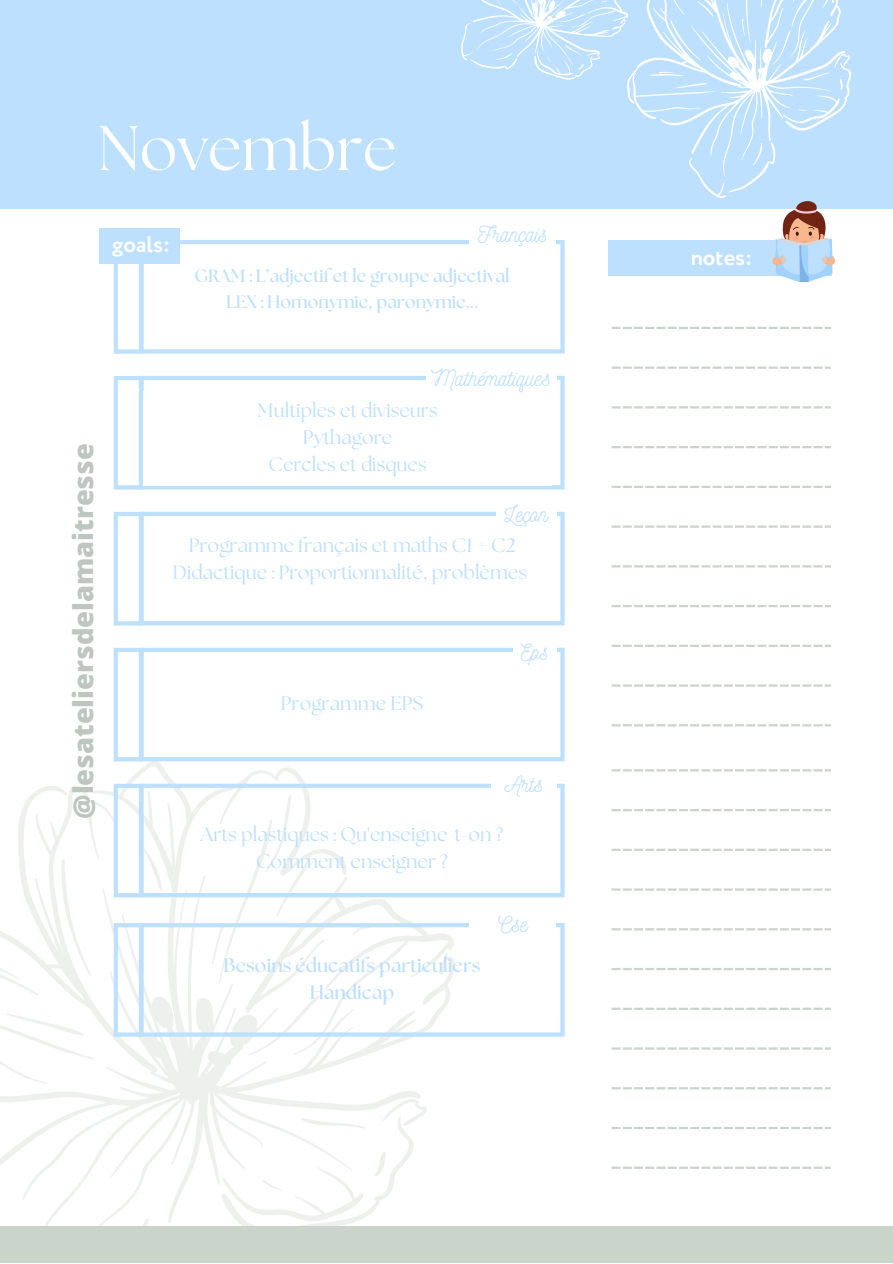
<style>
.page{position:relative;width:893px;height:1264px;background:#fff}
.page>*{position:absolute;margin:0;border:0;box-sizing:border-box;transform-origin:0 0}
.t1{font:62.7px "The Seasons";color:#fff}
.t2{font:800 27.3px "Open Sans";color:#bdc6c1}
.t3{font:22.5px "Nickainley";color:#bde0fe}
.t4{font:700 22.5px "Circe";color:#fff}
.t5{font:19.5px/27px "The Seasons";color:#bde0fe;text-align:center}
.t6{font:700 19.5px/27px "The Seasons";color:#bde0fe;text-align:center}
.t7{font:700 18px/25.8px "The Seasons";color:#bde0fe;text-align:center}
</style>
<div class="page">
<div style="left:0;top:0;width:892px;height:208px;background:#bde0fe"></div>
<svg style="left:114px;top:264px;width:25px;height:89px"></svg>
<svg style="left:139px;top:240px;width:425px;height:113px"></svg>
<svg style="left:143px;top:512px;width:421px;height:113px"></svg>
<svg style="left:0;top:761px;width:454px;height:465px"></svg>
<svg style="left:143px;top:376px;width:421px;height:113px"></svg>
<svg style="left:143px;top:783px;width:421px;height:114px"></svg>
<svg style="left:139px;top:647px;width:425px;height:114px"></svg>
<div style="left:607px;top:240px;width:224px;height:36px;background:#bde0fe"></div>
<svg style="left:611px;top:366px;width:219px;height:3px"></svg>
<svg style="left:611px;top:327px;width:219px;height:2px"></svg>
<svg style="left:611px;top:446px;width:219px;height:2px"></svg>
<svg style="left:611px;top:565px;width:219px;height:2px"></svg>
<svg style="left:611px;top:684px;width:219px;height:2px"></svg>
<svg style="left:611px;top:406px;width:219px;height:2px"></svg>
<svg style="left:611px;top:525px;width:219px;height:2px"></svg>
<svg style="left:611px;top:486px;width:219px;height:2px"></svg>
<svg style="left:611px;top:605px;width:219px;height:2px"></svg>
<svg style="left:611px;top:724px;width:219px;height:2px"></svg>
<svg style="left:611px;top:644px;width:219px;height:3px"></svg>
<div style="left:0;top:1226px;width:892px;height:36px;background:#cad4cb"></div>
<svg style="left:590px;top:0;width:302px;height:209px"></svg>
<svg style="left:461px;top:0;width:189px;height:114px"></svg>
<div style="left:148px;top:258px;width:408px;height:65px;background:#fff"></div>
<div style="left:99px;top:228px;width:81px;height:36px;background:#bde0fe"></div>
<svg style="left:611px;top:809px;width:219px;height:2px"></svg>
<svg style="left:611px;top:769px;width:219px;height:2px"></svg>
<svg style="left:611px;top:888px;width:219px;height:2px"></svg>
<svg style="left:611px;top:1007px;width:219px;height:2px"></svg>
<svg style="left:611px;top:1127px;width:219px;height:2px"></svg>
<svg style="left:611px;top:848px;width:219px;height:3px"></svg>
<svg style="left:611px;top:968px;width:219px;height:2px"></svg>
<svg style="left:611px;top:928px;width:219px;height:2px"></svg>
<svg style="left:611px;top:1047px;width:219px;height:2px"></svg>
<svg style="left:611px;top:1166px;width:219px;height:2px"></svg>
<svg style="left:611px;top:1087px;width:219px;height:2px"></svg>
<div style="left:469px;top:213px;width:87px;height:42px;background:#fff"></div>
<svg style="left:114px;top:376px;width:29px;height:113px"></svg>
<svg style="left:114px;top:512px;width:29px;height:113px"></svg>
<svg style="left:114px;top:648px;width:29px;height:113px"></svg>
<div style="left:143px;top:391px;width:408px;height:95px;background:#fff"></div>
<div style="left:426px;top:356px;width:130px;height:42px;background:#fff"></div>
<div style="left:148px;top:526px;width:408px;height:68px;background:#fff"></div>
<div style="left:495px;top:492px;width:61px;height:42px;background:#fff"></div>
<svg style="left:114px;top:783px;width:29px;height:114px"></svg>
<div style="left:148px;top:683px;width:408px;height:43px;background:#fff"></div>
<div style="left:513px;top:631px;width:43px;height:41px;background:#fff"></div>
<div style="left:491px;top:763px;width:65px;height:41px;background:#fff"></div>
<svg style="left:143px;top:923px;width:421px;height:113px"></svg>
<svg style="left:114px;top:923px;width:29px;height:113px"></svg>
<div style="left:469px;top:902px;width:87px;height:42px;background:#fff"></div>
<img style="left:769px;top:199px;width:68px;height:82px">
<h1 class="t1" style="left:98px;top:120px;width:300px">Novembre</h1>
<p class="t4" style="left:112px;top:229px;width:60px">goals:</p>
<p class="t3" style="left:478px;top:220px;width:71px">Français</p>
<p class="t7" style="left:194px;top:264px;width:316px">GRAM : L’adjectif et le groupe adjectival<br>LEX : Homonymie, paronymie...</p>
<h2 class="t2" style="left:64px;top:819px;width:377px;rotate:-90deg">@lesateliersdelamaitresse</h2>
<p class="t3" style="left:431px;top:363px;width:121px">Mathématiques</p>
<p class="t5" style="left:257px;top:398px;width:182px">Multiples et diviseurs<br>Pythagore<br>Cercles et disques</p>
<p class="t3" style="left:504px;top:499px;width:45px">Leçon</p>
<p class="t5" style="left:173px;top:533px;width:355px">Programme français et maths C1 + C2<br>Didactique : Proportionnalité, problèmes</p>
<p class="t5" style="left:281px;top:691px;width:144px">Programme EPS</p>
<p class="t3" style="left:520px;top:638px;width:29px">Eps</p>
<p class="t3" style="left:504px;top:769px;width:40px">Arts</p>
<p class="t5" style="left:201px;top:822px;width:304px">Arts plastiques : Qu'enseigne-t-on ?<br>Comment enseigner ?</p>
<p class="t6" style="left:223px;top:952px;width:258px">Besoins éducatifs particuliers<br>Handicap</p>
<p class="t3" style="left:498px;top:909px;width:31px">Cse</p>
<p class="t4" style="left:690px;top:242px;width:63px">notes:</p>
</div>
